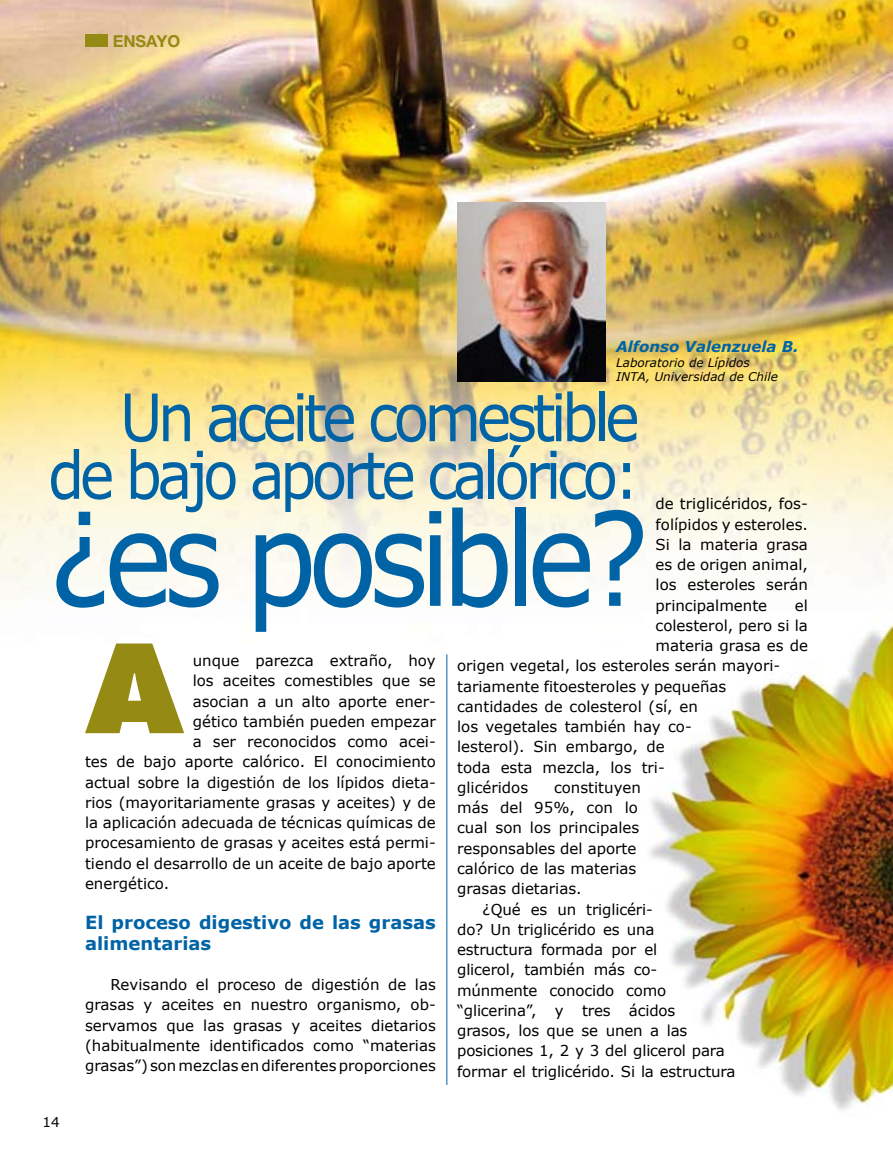
<style>
.page{position:relative;width:893px;height:1170px;background:#fff}
.page>*{position:absolute;margin:0;border:0;box-sizing:border-box;transform-origin:0 0}
.t1{font:700 18px/20.2px "Verdana";color:#0063a6}
.t2{font:700 16.5px "Helvetica Neue";color:#958a13}
.t3{font:15px/20.2px "Verdana";color:#000;text-align:justify}
.t4{font:italic 700 15px "Verdana";color:#0063a6}
.t5{font:13.5px "Verdana";color:#000}
.t6{font:italic 12px/14.4px "Verdana";color:#000}
</style>
<div class="page">
<img style="left:0;top:0;width:893px;height:632px">
<div style="left:85px;top:34px;width:23px;height:12px;background:#958a13"></div>
<img style="left:642px;top:612px;width:251px;height:502px">
<img style="left:457px;top:202px;width:149px;height:179px">
<svg style="left:51px;top:391px;width:592px;height:240px"></svg>
<svg style="left:85px;top:643px;width:99px;height:90px"></svg>
<hr style="left:446px;top:654px;width:1px;height:430px;background:#0063a6">
<p class="t2" style="left:113px;top:31px;width:69px">ENSAYO</p>
<p class="t4" style="left:616px;top:337px;width:184px">Alfonso Valenzuela B.</p>
<p class="t6" style="left:616px;top:354px;width:163px">Laboratorio de Lípidos<br>INTA, Universidad de Chile</p>
<p class="t5" style="left:43px;top:1113px;width:19px">14</p>
<p class="t3" style="left:193px;top:650px;width:245px">unque parezca extraño, hoy</p>
<p class="t3" style="left:193px;top:670px;width:245px">los aceites comestibles que se</p>
<p class="t3" style="left:193px;top:690px;width:245px">asocian a un alto aporte ener-</p>
<p class="t3" style="left:193px;top:710px;width:245px">gético también pueden empezar</p>
<p class="t3" style="left:193px;top:731px;width:245px">a ser reconocidos como acei-</p>
<p class="t3" style="left:85px;top:751px;width:352px">tes de bajo aporte calórico. El conocimiento</p>
<p class="t3" style="left:85px;top:771px;width:352px">actual sobre la digestión de los lípidos dieta-</p>
<p class="t3" style="left:85px;top:791px;width:352px">rios (mayoritariamente grasas y aceites) y de</p>
<p class="t3" style="left:85px;top:812px;width:352px">la aplicación adecuada de técnicas químicas de</p>
<p class="t3" style="left:85px;top:832px;width:352px">procesamiento de grasas y aceites está permi-</p>
<p class="t3" style="left:85px;top:852px;width:352px">tiendo el desarrollo de un aceite de bajo aporte</p>
<p class="t3" style="left:85px;top:872px;width:86px">energético.</p>
<p class="t1" style="left:85px;top:912px;width:352px">El proceso digestivo de las grasas alimentarias</p>
<p class="t3" style="left:85px;top:974px;width:352px;text-indent:26px">Revisando el proceso de digestión de las grasas y aceites en nuestro organismo, ob&shy;servamos que las grasas y aceites dietarios (habitualmente identificados como “materias grasas”) son mezclas en diferentes proporciones</p>
<p class="t3" style="left:656px;top:493px;width:154px">de triglicéridos, fos&shy;folípidos y esteroles.<br>Si la materia grasa es de origen animal, los esteroles serán principalmente</p>
<p class="t3" style="left:795px;top:594px;width:15px">el</p>
<p class="t3" style="left:656px;top:614px;width:154px">colesterol, pero si la</p>
<p class="t3" style="left:656px;top:635px;width:154px">materia grasa es de</p>
<p class="t3" style="left:457px;top:655px;width:325px">origen vegetal, los esteroles serán mayori-</p>
<p class="t3" style="left:457px;top:675px;width:271px">tariamente fitoesteroles y pequeñas</p>
<p class="t3" style="left:457px;top:695px;width:242px">cantidades de colesterol (sí, en</p>
<p class="t3" style="left:457px;top:716px;width:236px">los vegetales también hay co-</p>
<p class="t3" style="left:457px;top:736px;width:209px">lesterol). Sin embargo, de</p>
<p class="t3" style="left:457px;top:756px;width:209px">toda esta mezcla, los tri-</p>
<p class="t3" style="left:457px;top:776px;width:73px">glicéridos</p>
<p class="t3" style="left:457px;top:776px;width:185px;text-align:left;text-indent:97px">constituyen más del 95%, con lo cual son los principales responsables del aporte calórico de las materias grasas dietarias.</p>
<p class="t3" style="left:457px;top:898px;width:280px;text-align:left;text-indent:26px">¿Qué es un triglicéri-<br>do? Un triglicérido es una<br>estructura formada por el<br>glicerol, también más co&shy;múnmente conocido como “glicerina”, y tres ácidos<br>grasos, los que se unen a las posiciones 1, 2 y 3 del glicerol para formar el triglicérido. Si la estructura</p>
</div>
